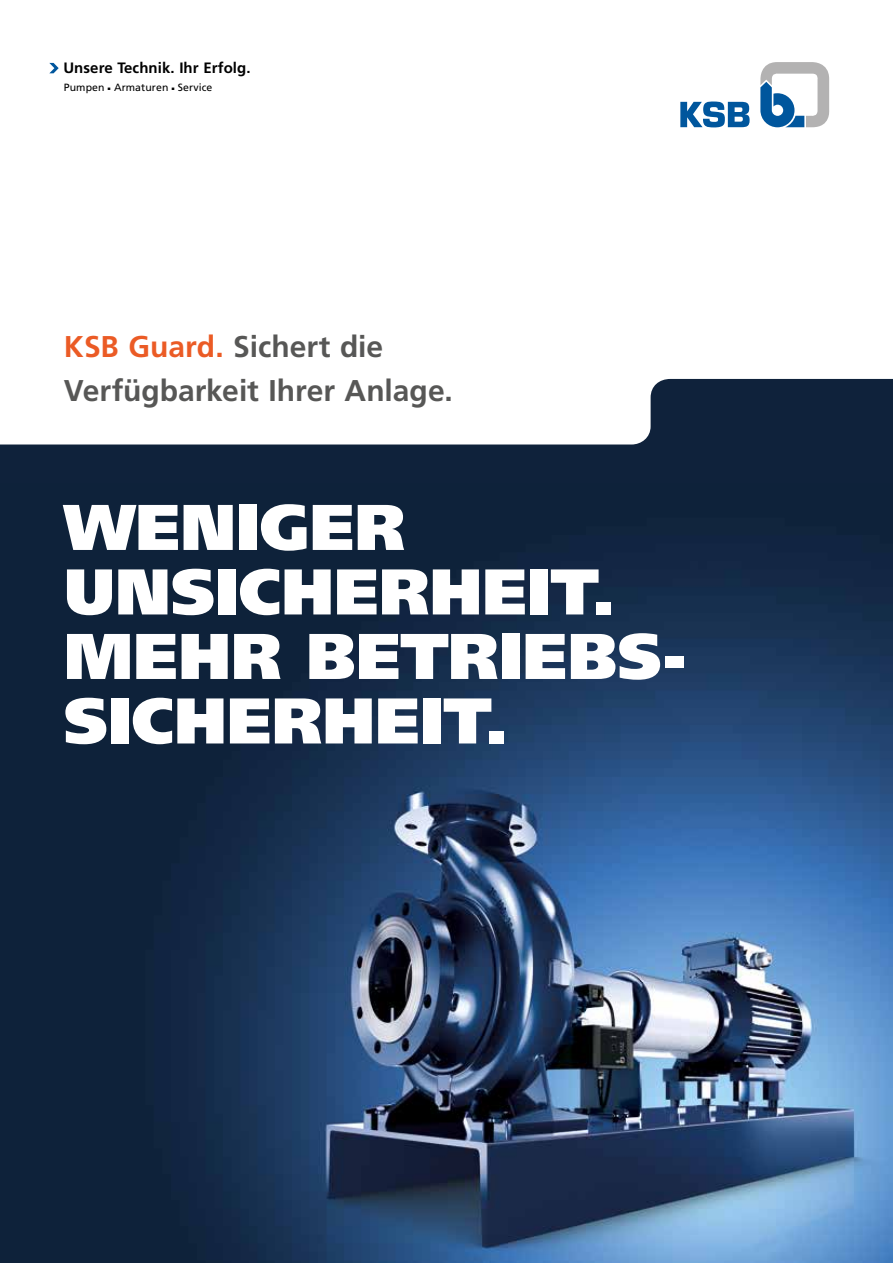
<style>
.page{position:relative;width:893px;height:1263px;background:#0f223b}
.page>*{position:absolute;margin:0;border:0;box-sizing:border-box;transform-origin:0 0}
.t1{font:900 64.5px/64.5px "Frutiger LT Pro";letter-spacing:.005em;color:#fff}
.t2{font:700 30px/43.7px "Frutiger LT Pro";color:#575756}
.t3{font:700 15px "Frutiger LT Pro";letter-spacing:.005em;color:#000}
.t4{font:10.5px "Frutiger LT Pro";letter-spacing:.01em;color:#000}
.s1{color:#eb5b25}
</style>
<div class="page">
<img style="left:189px;top:561px;width:704px;height:702px">
<div style="left:0;top:0;width:893px;height:444px;background:#fff"></div>
<svg style="left:760px;top:62px;width:69px;height:65px;background:#a7bccd"></svg>
<svg style="left:680px;top:101px;width:70px;height:26px;background:#558ebd"></svg>
<svg style="left:49px;top:63px;width:10px;height:10px"></svg>
<p class="t3" style="left:63px;top:59px;width:189px">Unsere Technik. Ihr Erfolg.</p>
<p class="t4" style="left:64px;top:81px;width:150px">Pumpen ■ Armaturen ■ Service</p>
<p class="t2" style="left:64px;top:325px;width:391px"><span class="s1">KSB Guard.</span> Sichert die<br>Verfügbarkeit Ihrer Anlage.</p>
<h1 class="t1" style="left:64px;top:495px;width:624px">WENIGER<br>UNSICHERHEIT.<br>MEHR BETRIEBS-<br>SICHERHEIT.</h1>
</div>
